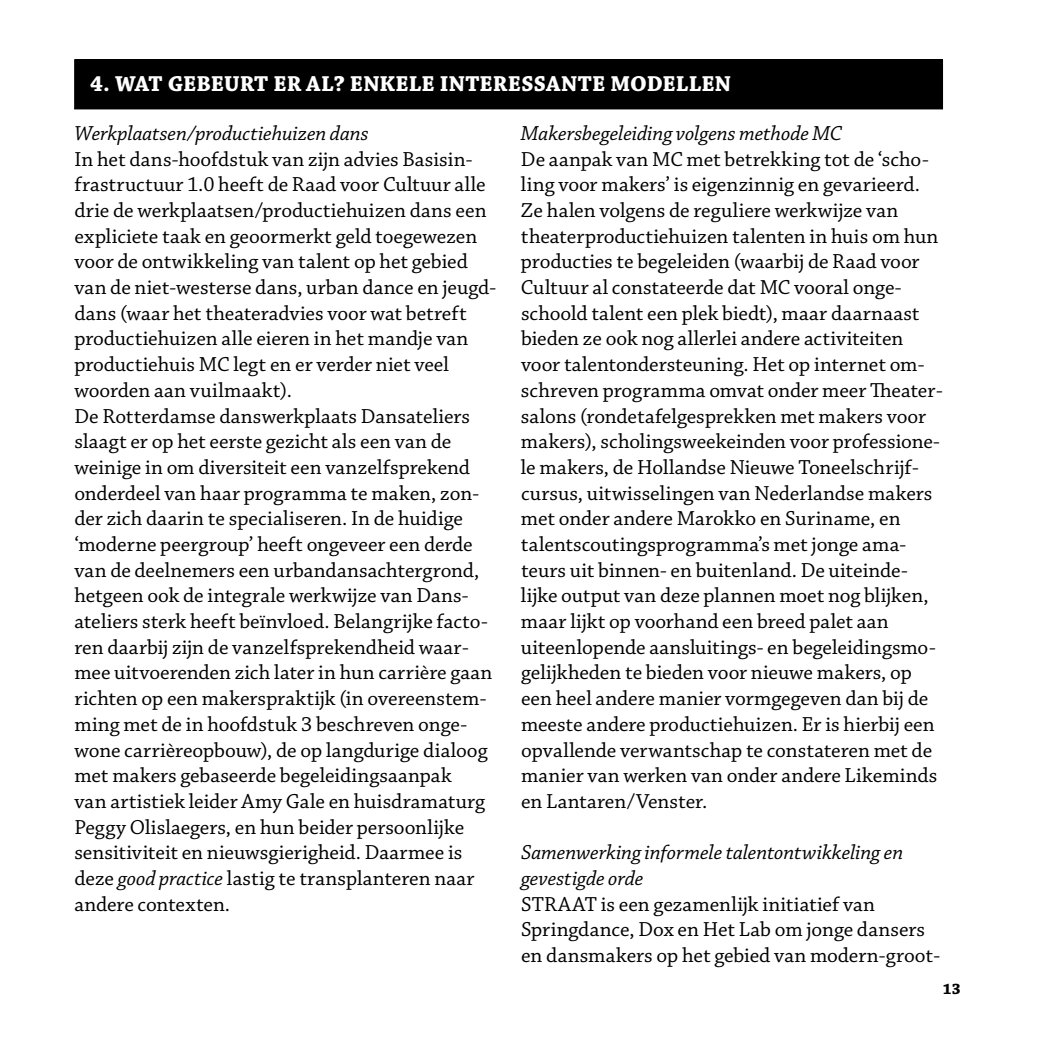
<style>
.page{position:relative;width:1042px;height:1042px;background:#fff}
.page>*{position:absolute;margin:0;border:0;box-sizing:border-box;transform-origin:0 0}
.t1{font:700 22.75px "Chaparral Pro";letter-spacing:.005em;color:#fff}
.t2{font:21.35px/25.7px "Chaparral Pro";color:#000}
.t3{font:italic 21.35px/25.7px "Chaparral Pro";letter-spacing:-.005em;color:#000}
.t4{font:700 15.75px "Chaparral Pro";color:#000}
.s1{font-style:italic}
</style>
<div class="page">
<div style="left:75px;top:60px;width:867px;height:49px;background:#000"></div>
<p class="t1" style="left:90px;top:71px;width:642px">4. WAT GEBEURT ER AL? ENKELE INTERESSANTE MODELLEN</p>
<p class="t3" style="left:74px;top:121px;width:296px">Werkplaatsen/productiehuizen dans</p>
<p class="t2" style="left:74px;top:147px;width:423px">In het dans-hoofdstuk van zijn advies Basisin&shy;frastructuur 1.0 heeft de Raad voor Cultuur alle drie de werkplaatsen/productiehuizen dans een expliciete taak en geoormerkt geld toegewezen voor de ontwikkeling van talent op het gebied van de niet-westerse dans, urban dance en jeugd&shy;dans (waar het theateradvies voor wat betreft productiehuizen alle eieren in het mandje van productiehuis MC legt en er verder niet veel woorden aan vuilmaakt).<br>De Rotterdamse danswerkplaats Dansateliers slaagt er op het eerste gezicht als een van de weinige in om diversiteit een vanzelfsprekend onderdeel van haar programma te maken, zon&shy;der zich daarin te specialiseren. In de huidige ‘moderne peergroup’ heeft ongeveer een derde van de deelnemers een urbandansachtergrond, hetgeen ook de integrale werkwijze van Dans&shy;ateliers sterk heeft beïnvloed. Belangrijke facto&shy;ren daarbij zijn de vanzelfsprekendheid waar&shy;mee uitvoerenden zich later in hun carrière gaan richten op een makerspraktijk (in overeenstem&shy;ming met de in hoofdstuk 3 beschreven onge&shy;wone carrièreopbouw), de op langdurige dialoog met makers gebaseerde begeleidingsaanpak<br>van artistiek leider Amy Gale en huisdramaturg Peggy Olislaegers, en hun beider persoonlijke sensitiviteit en nieuwsgierigheid. Daarmee is deze <span class="s1">good practice</span> lastig te transplanteren naar andere contexten.</p>
<p class="t3" style="left:521px;top:121px;width:323px">Makersbegeleiding volgens methode MC</p>
<p class="t2" style="left:521px;top:147px;width:423px">De aanpak van MC met betrekking tot de ‘scho&shy;ling voor makers’ is eigenzinnig en gevarieerd.<br>Ze halen volgens de reguliere werkwijze van theaterproductiehuizen talenten in huis om hun producties te begeleiden (waarbij de Raad voor Cultuur al constateerde dat MC vooral onge&shy;schoold talent een plek biedt), maar daarnaast bieden ze ook nog allerlei andere activiteiten voor talentondersteuning. Het op internet om&shy;schreven programma omvat onder meer Theater&shy;salons (rondetafelgesprekken met makers voor makers), scholingsweekeinden voor professione&shy;le makers, de Hollandse Nieuwe Toneelschrijf&shy;cursus, uitwisselingen van Nederlandse makers met onder andere Marokko en Suriname, en talentscoutingsprogramma’s met jonge ama&shy;teurs uit binnen- en buitenland. De uiteinde&shy;lijke output van deze plannen moet nog blijken, maar lijkt op voorhand een breed palet aan uiteenlopende aansluitings- en begeleidingsmo&shy;gelijkheden te bieden voor nieuwe makers, op een heel andere manier vormgegeven dan bij de meeste andere productiehuizen. Er is hierbij een opvallende verwantschap te constateren met de manier van werken van onder andere Likeminds en Lantaren/Venster.</p>
<p class="t3" style="left:521px;top:840px;width:384px">Samenwerking informele talentontwikkeling en gevestigde orde</p>
<p class="t2" style="left:521px;top:892px;width:420px">STRAAT is een gezamenlijk initiatief van<br>Springdance, Dox en Het Lab om jonge dansers en dansmakers op het gebied van modern-groot-</p>
<p class="t4" style="left:943px;top:980px;width:19px">13</p>
</div>
